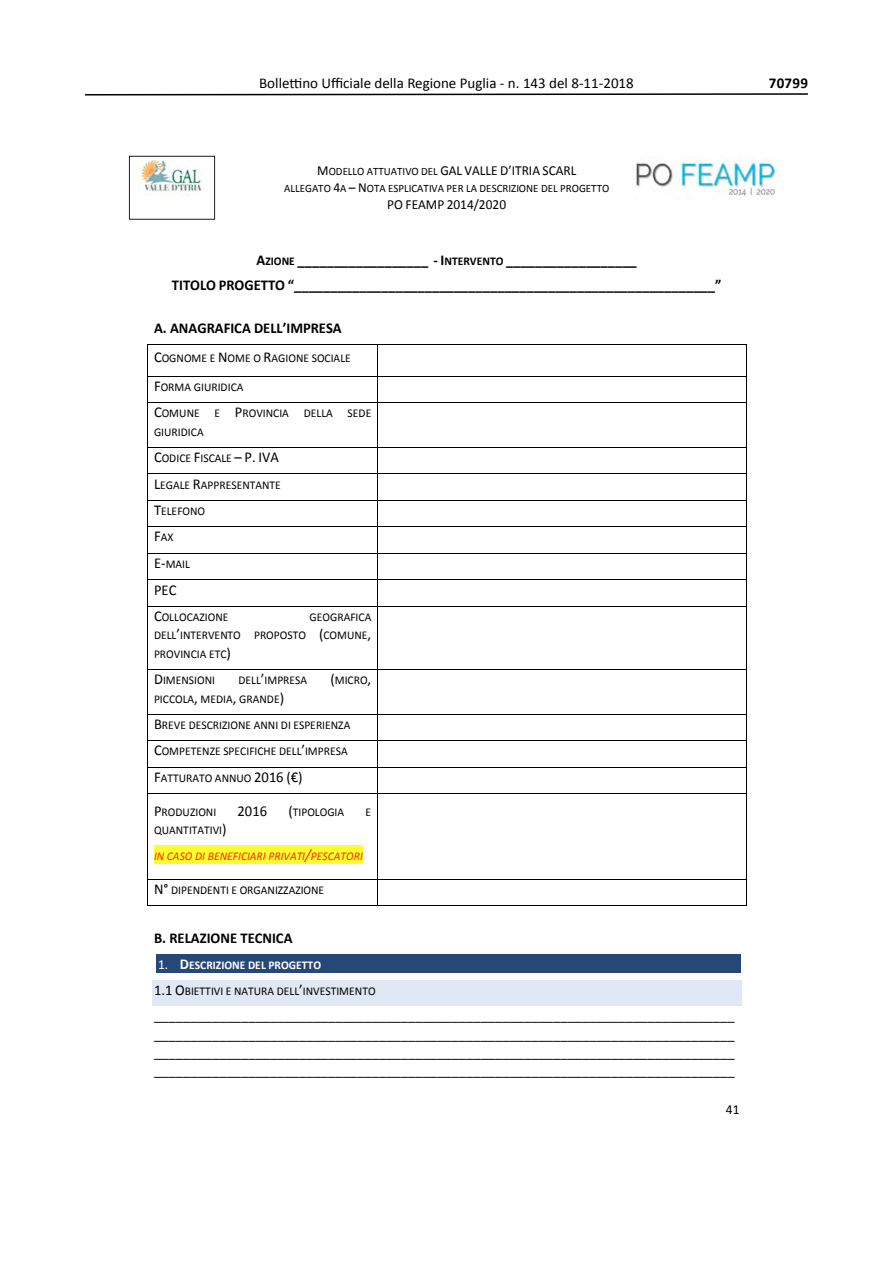
<style>
.page{position:relative;width:893px;height:1263px;background:#fff}
.page>*{position:absolute;margin:0;border:0;box-sizing:border-box;transform-origin:0 0}
.t1{font:15px/18.3px "Calibri";color:#000;text-align:justify}
.t2{font:700 15px/24.6px "Calibri";color:#000;text-align:center}
.t3{font:700 15px "Calibri";letter-spacing:.015em;color:#000}
.t4{font:13.8px "Calibri";color:#000}
.t5{font:11.85px/18.3px "Calibri";color:#000}
.t6{font:italic 11.85px/25.8px "Calibri";color:#ff2b06}
.t7{font:700 11.85px "Calibri";color:#fff}
.t8{font:11.25px "Calibri";letter-spacing:.005em;color:#000}
.s1{font-size:11.25px}
.s2{font-size:13.8px}
.s3{font-size:11.85px}
.s4{font-size:15px}
.s5{font-style:normal;color:#000}
.s6{font-style:normal;font-size:15px;color:#000}
.s7{font-weight:400;font-size:13.8px}
</style>
<div class="page">
<svg style="left:85px;top:93px;width:723px;height:3px"></svg>
<div style="left:152px;top:980px;width:589px;height:26px;background:#e0e8f5"></div>
<hr style="left:148px;top:344px;width:230px;height:1px;background:#000">
<hr style="left:378px;top:344px;width:368px;height:1px;background:#000">
<hr style="left:147px;top:345px;width:1px;height:31px;background:#000">
<hr style="left:378px;top:345px;width:1px;height:31px;background:#000">
<hr style="left:746px;top:345px;width:1px;height:31px;background:#000">
<hr style="left:148px;top:376px;width:230px;height:1px;background:#000">
<hr style="left:378px;top:376px;width:368px;height:1px;background:#000">
<svg style="left:147px;top:376px;width:1px;height:27px"></svg>
<hr style="left:148px;top:402px;width:230px;height:1px;background:#000">
<hr style="left:378px;top:402px;width:368px;height:1px;background:#000">
<svg style="left:746px;top:376px;width:1px;height:27px"></svg>
<hr style="left:147px;top:403px;width:1px;height:44px;background:#000">
<hr style="left:378px;top:403px;width:1px;height:44px;background:#000">
<hr style="left:746px;top:403px;width:1px;height:44px;background:#000">
<hr style="left:148px;top:447px;width:230px;height:1px;background:#000">
<hr style="left:378px;top:447px;width:368px;height:1px;background:#000">
<hr style="left:148px;top:474px;width:230px;height:1px;background:#000">
<hr style="left:378px;top:474px;width:368px;height:1px;background:#000">
<hr style="left:148px;top:500px;width:230px;height:1px;background:#000">
<hr style="left:378px;top:500px;width:368px;height:1px;background:#000">
<hr style="left:148px;top:527px;width:230px;height:1px;background:#000">
<hr style="left:378px;top:527px;width:368px;height:1px;background:#000">
<hr style="left:148px;top:553px;width:230px;height:1px;background:#000">
<hr style="left:378px;top:553px;width:368px;height:1px;background:#000">
<hr style="left:148px;top:580px;width:230px;height:1px;background:#000">
<hr style="left:378px;top:580px;width:368px;height:1px;background:#000">
<svg style="left:147px;top:447px;width:1px;height:160px"></svg>
<hr style="left:148px;top:606px;width:230px;height:1px;background:#000">
<hr style="left:378px;top:606px;width:368px;height:1px;background:#000">
<svg style="left:746px;top:447px;width:1px;height:160px"></svg>
<hr style="left:147px;top:607px;width:1px;height:62px;background:#000">
<hr style="left:378px;top:607px;width:1px;height:62px;background:#000">
<hr style="left:746px;top:607px;width:1px;height:62px;background:#000">
<hr style="left:148px;top:669px;width:230px;height:1px;background:#000">
<hr style="left:378px;top:669px;width:368px;height:1px;background:#000">
<hr style="left:147px;top:670px;width:1px;height:44px;background:#000">
<hr style="left:378px;top:670px;width:1px;height:44px;background:#000">
<hr style="left:746px;top:670px;width:1px;height:44px;background:#000">
<hr style="left:148px;top:714px;width:230px;height:1px;background:#000">
<hr style="left:378px;top:714px;width:368px;height:1px;background:#000">
<hr style="left:148px;top:741px;width:230px;height:1px;background:#000">
<hr style="left:378px;top:741px;width:368px;height:1px;background:#000">
<hr style="left:148px;top:767px;width:230px;height:1px;background:#000">
<hr style="left:378px;top:767px;width:368px;height:1px;background:#000">
<div style="left:154px;top:846px;width:209px;height:18px;background:#fefd32"></div>
<svg style="left:147px;top:714px;width:1px;height:80px"></svg>
<hr style="left:148px;top:793px;width:230px;height:1px;background:#000">
<hr style="left:378px;top:793px;width:368px;height:1px;background:#000">
<svg style="left:746px;top:714px;width:1px;height:80px"></svg>
<hr style="left:147px;top:794px;width:1px;height:85px;background:#000">
<hr style="left:378px;top:794px;width:1px;height:85px;background:#000">
<hr style="left:746px;top:794px;width:1px;height:85px;background:#000">
<hr style="left:148px;top:879px;width:230px;height:1px;background:#000">
<hr style="left:378px;top:879px;width:368px;height:1px;background:#000">
<svg style="left:147px;top:879px;width:1px;height:27px"></svg>
<hr style="left:148px;top:905px;width:230px;height:1px;background:#000">
<hr style="left:378px;top:905px;width:368px;height:1px;background:#000">
<svg style="left:746px;top:879px;width:1px;height:27px"></svg>
<svg style="left:129px;top:156px;width:86px;height:64px"></svg>
<img style="left:138px;top:161px;width:67px;height:35px">
<img style="left:636px;top:158px;width:141px;height:41px">
<div style="left:156px;top:954px;width:585px;height:19px;background:#274876"></div>
<p class="t1" style="left:259px;top:73px;width:376px">Bollettino Ufficiale della Regione Puglia - n. 143 del 8-11-2018</p>
<p class="t3" style="left:769px;top:72px;width:41px">70799</p>
<p class="t4" style="left:317px;top:162px;width:261px">M<span class="s1">ODELLO ATTUATIVO DEL</span> GAL VALLE D’ITRIA SCARL</p>
<p class="t8" style="left:284px;top:181px;width:327px">ALLEGATO <span class="s2">4</span>A <span class="s2">– N</span>OTA ESPLICATIVA PER LA DESCRIZIONE DEL PROGETTO</p>
<p class="t4" style="left:387px;top:196px;width:120px">PO FEAMP 2014/2020</p>
<p class="t2" style="left:172px;top:248px;width:551px">A<span class="s3">ZIONE</span> __________________ - I<span class="s3">NTERVENTO</span> __________________<br>TITOLO PROGETTO “__________________________________________________________”</p>
<p class="t2" style="left:154px;top:316px;width:189px">A. ANAGRAFICA DELL’IMPRESA</p>
<p class="t5" style="left:154px;top:349px;width:198px"><span class="s4">C</span>OGNOME E <span class="s4">N</span>OME O <span class="s4">R</span>AGIONE SOCIALE</p>
<p class="t5" style="left:154px;top:378px;width:91px"><span class="s4">F</span>ORMA GIURIDICA</p>
<p class="t5" style="left:154px;top:404px;width:219px"><span class="s4">C</span>OMUNE E <span class="s4">P</span>ROVINCIA DELLA SEDE<br>GIURIDICA</p>
<p class="t5" style="left:154px;top:449px;width:126px"><span class="s4">C</span>ODICE <span class="s4">F</span>ISCALE <span class="s4">– P. IVA</span></p>
<p class="t5" style="left:154px;top:475px;width:128px"><span class="s4">L</span>EGALE <span class="s4">R</span>APPRESENTANTE</p>
<p class="t5" style="left:154px;top:502px;width:53px"><span class="s4">T</span>ELEFONO</p>
<p class="t5" style="left:154px;top:528px;width:21px"><span class="s4">F</span>AX</p>
<p class="t5" style="left:154px;top:555px;width:38px"><span class="s4">E-</span>MAIL</p>
<p class="t1" style="left:154px;top:580px;width:24px">PEC</p>
<p class="t5" style="left:154px;top:608px;width:76px"><span class="s4">C</span>OLLOCAZIONE</p>
<p class="t5" style="left:154px;top:608px;width:219px;text-align:justify;text-indent:156px">GEOGRAFICA DELL<span class="s4">’</span>INTERVENTO PROPOSTO <span class="s4">(</span>COMUNE<span class="s4">, </span>PROVINCIA ETC<span class="s4">)</span></p>
<p class="t5" style="left:154px;top:671px;width:63px"><span class="s4">D</span>IMENSIONI</p>
<p class="t5" style="left:238px;top:671px;width:70px">DELL<span class="s4">’</span>IMPRESA</p>
<p class="t5" style="left:330px;top:671px;width:42px"><span class="s4">(</span>MICRO<span class="s4">,</span></p>
<p class="t5" style="left:154px;top:689px;width:132px">PICCOLA<span class="s4">,</span> MEDIA<span class="s4">,</span> GRANDE<span class="s4">)</span></p>
<p class="t5" style="left:154px;top:716px;width:198px"><span class="s4">B</span>REVE DESCRIZIONE ANNI DI ESPERIENZA</p>
<p class="t5" style="left:154px;top:742px;width:195px"><span class="s4">C</span>OMPETENZE SPECIFICHE DELL<span class="s4">’</span>IMPRESA</p>
<p class="t5" style="left:154px;top:769px;width:150px"><span class="s4">F</span>ATTURATO ANNUO <span class="s4">2016 (€)</span></p>
<p class="t5" style="left:154px;top:803px;width:64px"><span class="s4">P</span>RODUZIONI</p>
<p class="t1" style="left:238px;top:802px;width:31px">2016</p>
<p class="t5" style="left:289px;top:803px;width:57px"><span class="s4">(</span>TIPOLOGIA</p>
<p class="t5" style="left:366px;top:803px;width:7px">E</p>
<p class="t6" style="left:154px;top:817px;width:210px"><span class="s5">QUANTITATIVI</span><span class="s6">)<br></span>IN CASO DI BENEFICIARI PRIVATI<span class="s4">/</span>PESCATORI</p>
<p class="t5" style="left:154px;top:880px;width:172px"><span class="s4">N°</span> DIPENDENTI E ORGANIZZAZIONE</p>
<p class="t2" style="left:154px;top:926px;width:140px">B. RELAZIONE TECNICA</p>
<p class="t7" style="left:158px;top:957px;width:165px"><span class="s7">1.</span> <span class="s4">D</span>ESCRIZIONE DEL PROGETTO</p>
<p class="t5" style="left:154px;top:981px;width:223px"><span class="s4">1.1 O</span>BIETTIVI E NATURA DELL<span class="s4">’</span>INVESTIMENTO</p>
<p class="t1" style="left:154px;top:1006px;width:582px">________________________________________________________________________________ ________________________________________________________________________________ ________________________________________________________________________________ ________________________________________________________________________________</p>
<p class="t4" style="left:726px;top:1101px;width:15px">41</p>
</div>
